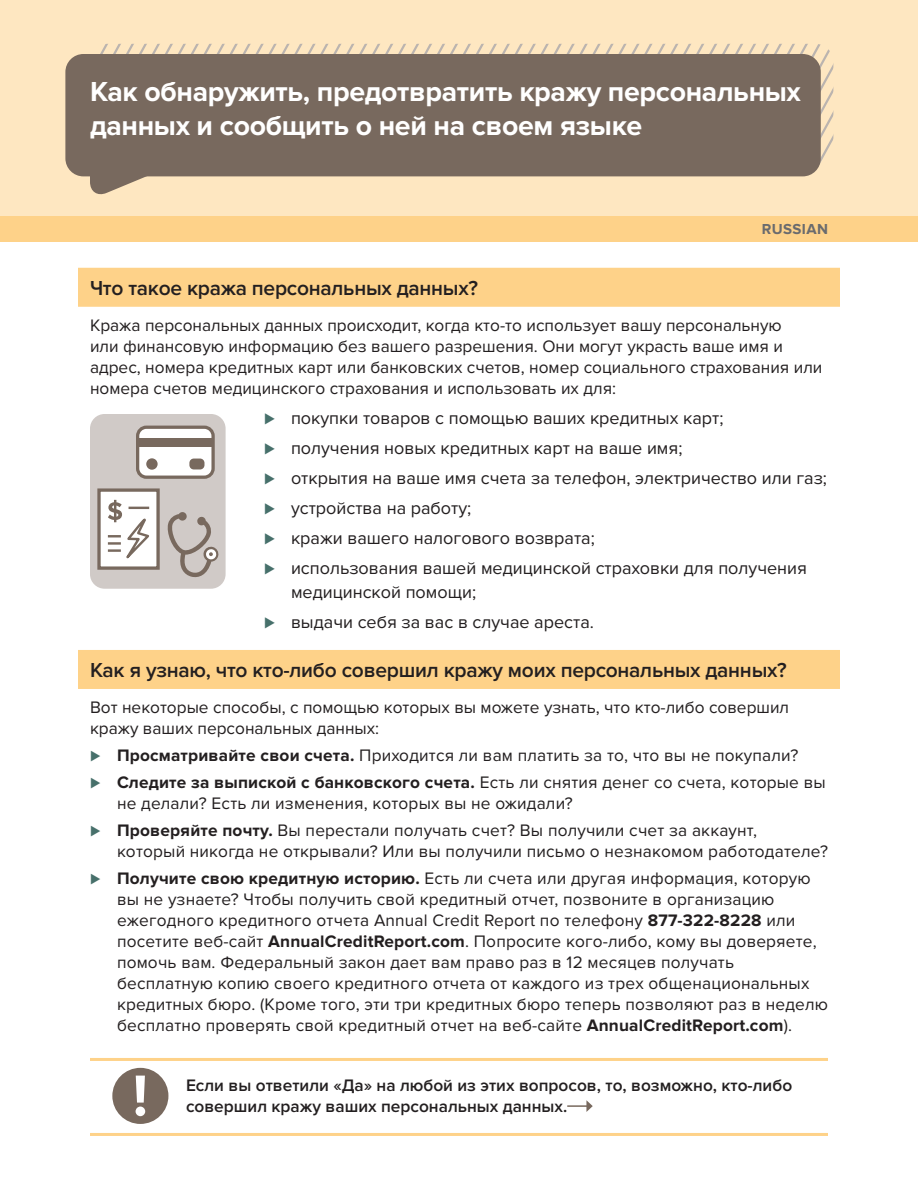
<style>
.page{position:relative;width:918px;height:1188px;background:#fff}
.page>*{position:absolute;margin:0;border:0;box-sizing:border-box;transform-origin:0 0}
.t1{font:700 28.5px/34.2px "Proxima Nova";letter-spacing:-.01em;color:#fff}
.h1_option_2{font:600 21px "Proxima Nova";letter-spacing:-.01em;color:#231f20}
.t2{font:18px/24px "Proxima Nova";color:#231f20}
.body{font:17.25px/21px "Proxima Nova";letter-spacing:.01em;color:#231f20}
.yellow_block{font:600 17.25px/21px "Proxima Nova";color:#231f20}
.Language{font:700 15px "Proxima Nova";letter-spacing:.025em;color:#6a6b6e}
.s1{color:#47706b}
.s2{font-weight:700}
</style>
<div class="page">
<div style="left:0;top:216px;width:918px;height:25px;background:#fed289"></div>
<div style="left:0;top:0;width:918px;height:216px;background:#fee7c1"></div>
<div style="left:65px;top:54px;width:756px;height:122px;background:#78695e;border-radius:18px"></div>
<div style="left:78px;top:268px;width:762px;height:39px;background:#fed289"></div>
<div style="left:78px;top:650px;width:762px;height:39px;background:#fed289"></div>
<hr style="left:90px;top:1058px;width:738px;height:3px;background:#fed289">
<hr style="left:90px;top:1133px;width:738px;height:3px;background:#fed289">
<hr style="left:567px;top:1105px;width:20px;height:2px;background:#78695e">
<svg style="left:586px;top:1100px;width:7px;height:12px"></svg>
<svg style="left:90px;top:44px;width:743px;height:151px"></svg>
<div style="left:112px;top:1068px;width:56px;height:56px;background:#78695e;border-radius:50%"></div>
<svg style="left:136px;top:1076px;width:9px;height:40px"></svg>
<div style="left:90px;top:414px;width:136px;height:175px;background:#d0cac7;border-radius:15px"></div>
<div style="left:138px;top:427px;width:75px;height:50px;background:#fff;border-radius:9px"></div>
<div style="left:136px;top:426px;width:79px;height:53px;border:3px solid #78695e;border-radius:9px"></div>
<div style="left:137px;top:438px;width:77px;height:8px;background:#78695e"></div>
<div style="left:146px;top:458px;width:12px;height:12px;background:#78695e;border-radius:50%"></div>
<div style="left:189px;top:459px;width:15px;height:10px;background:#78695e;border-radius:4px"></div>
<div style="left:97px;top:488px;width:63px;height:82px;background:#fff;border:3px solid #78695e"></div>
<svg style="left:108px;top:500px;width:45px;height:70px"></svg>
<svg style="left:167px;top:512px;width:52px;height:66px"></svg>
<p class="t1" style="left:90px;top:75px;width:713px">Как обнаружить, предотвратить кражу персональных данных и сообщить о ней на своем языке</p>
<p class="Language" style="left:762px;top:220px;width:68px">RUSSIAN</p>
<p class="h1_option_2" style="left:90px;top:276px;width:390px">Что такое кража персональных данных?</p>
<p class="body" style="left:90px;top:315px;width:734px">Кража персональных данных происходит, когда кто-то использует вашу персональную<br>или финансовую информацию без вашего разрешения. Они могут украсть ваше имя и адрес, номера кредитных карт или банковских счетов, номер социального страхования или номера счетов медицинского страхования и использовать их для:</p>
<p class="t2" style="left:264px;top:406px;width:461px"><span class="s1">⊲</span> покупки товаров с помощью ваших кредитных карт;</p>
<p class="t2" style="left:264px;top:436px;width:420px"><span class="s1">⊲</span> получения новых кредитных карт на ваше имя;</p>
<p class="t2" style="left:264px;top:466px;width:565px"><span class="s1">⊲</span> открытия на ваше имя счета за телефон, электричество или газ;</p>
<p class="t2" style="left:264px;top:496px;width:209px"><span class="s1">⊲</span> устройства на работу;</p>
<p class="t2" style="left:264px;top:526px;width:332px"><span class="s1">⊲</span> кражи вашего налогового возврата;</p>
<p class="t2" style="left:291px;top:556px;width:517px;text-indent:-27px"><span class="s1">⊲</span> использования вашей медицинской страховки для получения медицинской помощи;</p>
<p class="t2" style="left:264px;top:610px;width:331px"><span class="s1">⊲</span> выдачи себя за вас в случае ареста.</p>
<p class="h1_option_2" style="left:90px;top:658px;width:698px">Как я узнаю, что кто-либо совершил кражу моих персональных данных?</p>
<p class="body" style="left:90px;top:697px;width:701px">Вот некоторые способы, с помощью которых вы можете узнать, что кто-либо совершил кражу ваших персональных данных:</p>
<p class="body" style="left:90px;top:745px;width:710px"><span class="s1">⊲</span> <span class="s2">Просматривайте свои счета.</span> Приходится ли вам платить за то, что вы не покупали?</p>
<p class="body" style="left:117px;top:772px;width:710px;text-indent:-27px"><span class="s1">⊲</span> <span class="s2">Следите за выпиской с банковского счета.</span> Есть ли снятия денег со счета, которые вы не делали? Есть ли изменения, которых вы не ожидали?</p>
<p class="body" style="left:117px;top:820px;width:712px;text-indent:-27px"><span class="s1">⊲</span> <span class="s2">Проверяйте почту.</span> Вы перестали получать счет? Вы получили счет за аккаунт, который никогда не открывали? Или вы получили письмо о незнакомом работодателе?</p>
<p class="body" style="left:117px;top:868px;width:713px;text-indent:-27px"><span class="s1">⊲</span> <span class="s2">Получите свою кредитную историю.</span> Есть ли счета или другая информация, которую вы не узнаете? Чтобы получить свой кредитный отчет, позвоните в организацию ежегодного кредитного отчета Annual Credit Report по телефону <span class="s2">877-322-8228</span> или посетите веб-сайт <span class="s2">AnnualCreditReport.com</span>. Попросите кого-либо, кому вы доверяете, помочь вам. Федеральный закон дает вам право раз в 12 месяцев получать бесплатную копию своего кредитного отчета от каждого из трех общенациональных кредитных бюро. (Кроме того, эти три кредитных бюро теперь позволяют раз в неделю бесплатно проверять свой кредитный отчет на веб-сайте <span class="s2">AnnualCreditReport.com</span>).</p>
<p class="yellow_block" style="left:186px;top:1075px;width:608px">Если вы ответили «Да» на любой из этих вопросов, то, возможно, кто-либо совершил кражу ваших персональных данных.</p>
</div>
